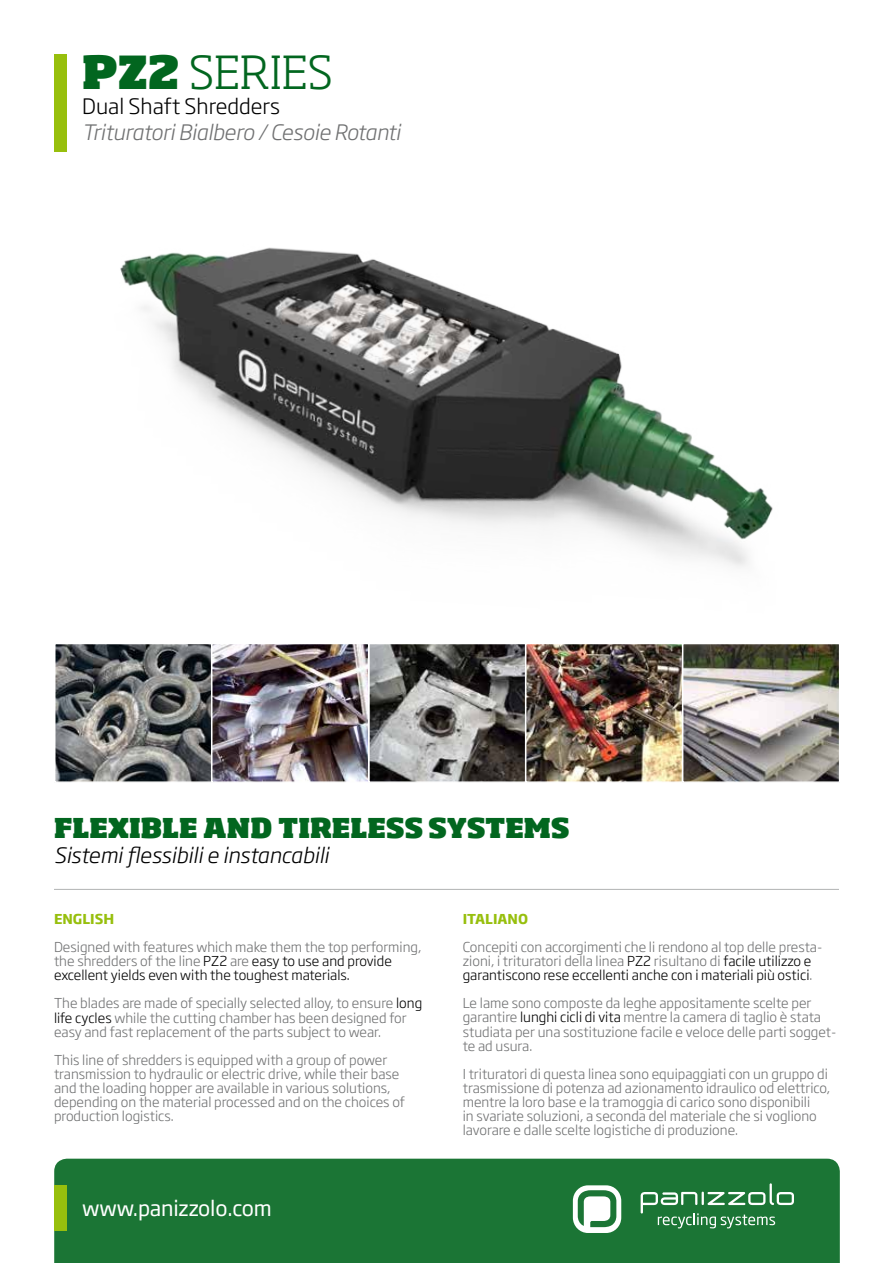
<style>
.page{position:relative;width:893px;height:1263px;background:#fff}
.page>*{position:absolute;margin:0;border:0;box-sizing:border-box;transform-origin:0 0}
.t1{font:300 45px "Soho Std";color:#02661f}
.t2{font:800 27px "Soho Std";color:#02661f}
.t3{font:italic 300 21px "Soho Gothic Pro";letter-spacing:-.01em;color:#707172}
.t4{font:italic 300 21px "Soho Gothic Pro";color:#000}
.t5{font:300 21px "Soho Gothic Pro";color:#000}
.t6{font:21px "Soho Gothic Pro";letter-spacing:-.01em;color:#fff}
.t7{font:300 13.5px/14.1px "Soho Gothic Pro";color:#707172}
.t8{font:700 13.5px "Soho Gothic Pro";color:#97bf0d}
.s1{font-weight:800}
.s2{color:#000}
</style>
<div class="page">
<div style="left:54px;top:1159px;width:786px;height:104px;background:#1b7535"></div>
<div style="left:54px;top:1186px;width:13px;height:45px;background:#97bf0d"></div>
<div style="left:54px;top:54px;width:13px;height:97px;background:#97bf0d"></div>
<hr style="left:54px;top:889px;width:785px;height:1px;background:#b1b3b4">
<img style="left:57px;top:646px;width:780px;height:134px">
<div style="left:54px;top:643px;width:158px;height:140px;border:2px solid #fff"></div>
<div style="left:368px;top:643px;width:158px;height:140px;border:2px solid #fff"></div>
<div style="left:211px;top:643px;width:158px;height:140px;border:2px solid #fff"></div>
<div style="left:525px;top:643px;width:158px;height:140px;border:2px solid #fff"></div>
<div style="left:682px;top:643px;width:158px;height:140px;border:2px solid #fff"></div>
<img style="left:120px;top:247px;width:653px;height:320px">
<svg style="left:573px;top:1185px;width:48px;height:48px"></svg>
<svg style="left:641px;top:1183px;width:153px;height:45px;background:#438d59"></svg>
<h1 class="t1" style="left:82px;top:45px;width:252px"><span class="s1">PZ2</span> SERIES</h1>
<h3 class="t5" style="left:82px;top:90px;width:199px">Dual Shaft Shredders</h3>
<h3 class="t3" style="left:82px;top:116px;width:320px">Trituratori Bialbero / Cesoie Rotanti</h3>
<h2 class="t2" style="left:54px;top:810px;width:517px">FLEXIBLE AND TIRELESS SYSTEMS</h2>
<h3 class="t4" style="left:54px;top:839px;width:276px">Sistemi flessibili e instancabili</h3>
<p class="t8" style="left:54px;top:908px;width:62px">ENGLISH</p>
<p class="t7" style="left:54px;top:939px;width:369px">Designed with features which make them the top performing, the shredders of the line <span class="s2">PZ2</span> are <span class="s2">easy to use and provide excellent yields even with the toughest materials.</span></p>
<p class="t7" style="left:54px;top:995px;width:370px">The blades are made of specially selected alloy, to ensure <span class="s2">long life cycles</span> while the cutting chamber has been designed for easy and fast replacement of the parts subject to wear.</p>
<p class="t7" style="left:54px;top:1052px;width:352px">This line of shredders is equipped with a group of power transmission to hydraulic or electric drive, while their base and the loading hopper are available in various solutions, depending on the material processed and on the choices of production logistics.</p>
<h3 class="t6" style="left:82px;top:1192px;width:191px">www.panizzolo.com</h3>
<p class="t8" style="left:463px;top:908px;width:67px">ITALIANO</p>
<p class="t7" style="left:463px;top:939px;width:361px">Concepiti con accorgimenti che li rendono al top delle presta&shy;zioni, i trituratori della linea <span class="s2">PZ2</span> risultano di <span class="s2">facile utilizzo e garantiscono rese eccellenti anche con i materiali più ostici</span>.</p>
<p class="t7" style="left:463px;top:995px;width:375px">Le lame sono composte da leghe appositamente scelte per garantire <span class="s2">lunghi cicli di vita</span> mentre la camera di taglio è stata studiata per una sostituzione facile e veloce delle parti sogget&shy;te ad usura.</p>
<p class="t7" style="left:463px;top:1066px;width:369px">I trituratori di questa linea sono equipaggiati con un gruppo di trasmissione di potenza ad azionamento idraulico od elettrico, mentre la loro base e la tramoggia di carico sono disponibili<br>in svariate soluzioni, a seconda del materiale che si vogliono lavorare e dalle scelte logistiche di produzione.</p>
</div>
